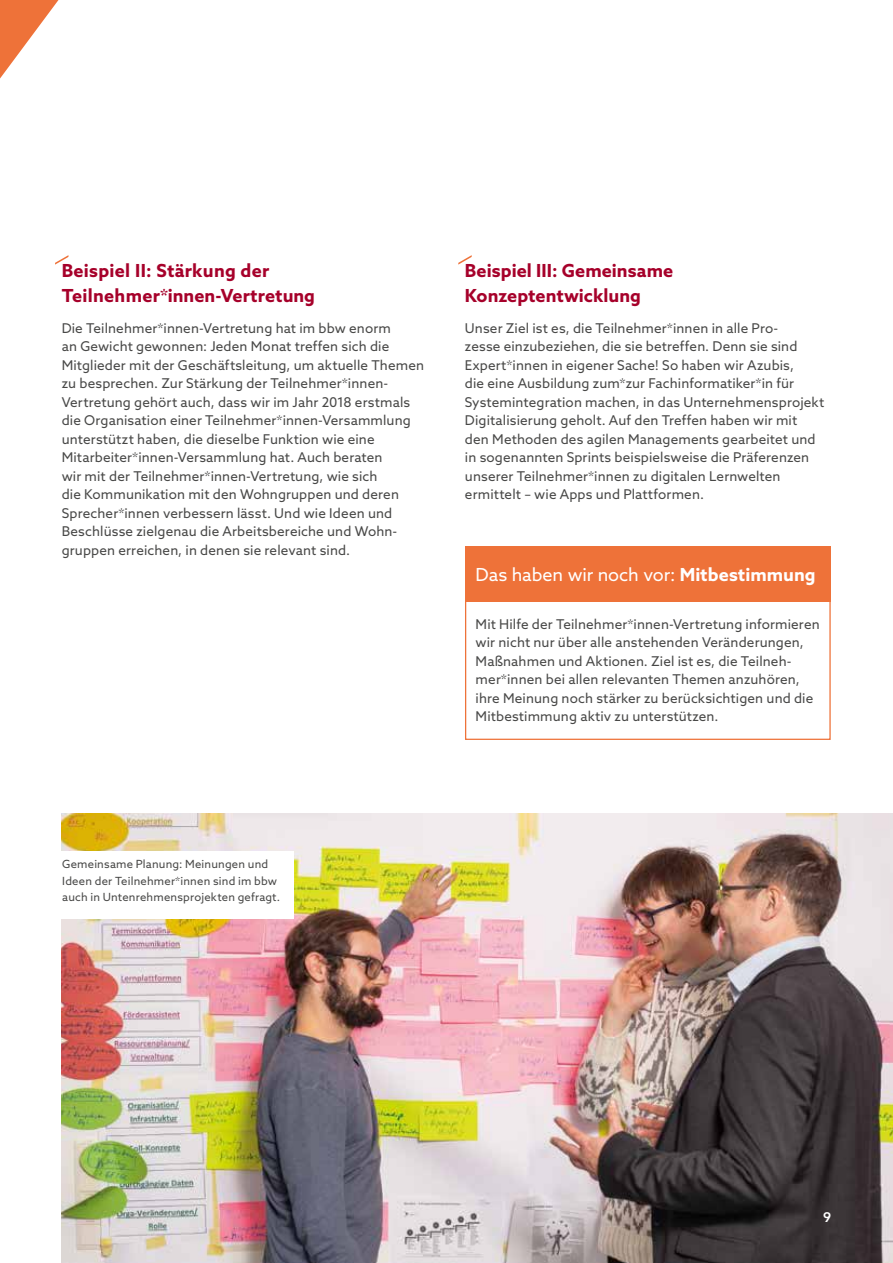
<style>
.page{position:relative;width:893px;height:1263px;background:#fff}
.page>*{position:absolute;margin:0;border:0;box-sizing:border-box;transform-origin:0 0}
.t1{font:700 18px/24.6px "Azo Sans";letter-spacing:.005em;color:#a6002a}
.t2{font:18px "Azo Sans";letter-spacing:-.005em;color:#fff}
.t3{font:13.5px/18.5px "Azo Sans";letter-spacing:.01em;color:#484847}
.t4{font:500 13.5px "Azo Sans";color:#fff}
.t5{font:11.25px/16.5px "Azo Sans";letter-spacing:.015em;color:#484847}
.s1{font-weight:700}
</style>
<div class="page">
<svg style="left:0;top:0;width:58px;height:79px"></svg>
<div style="left:465px;top:546px;width:366px;height:55px;background:#ee7239"></div>
<div style="left:465px;top:597px;width:366px;height:143px;border:1px solid #ee7239"></div>
<img style="left:62px;top:814px;width:831px;height:449px">
<svg style="left:55px;top:255px;width:13px;height:10px"></svg>
<svg style="left:458px;top:255px;width:14px;height:10px"></svg>
<div style="left:54px;top:851px;width:240px;height:67px;background:#fff"></div>
<h1 class="t1" style="left:62px;top:258px;width:255px">Beispiel II: Stärkung der<br>Teilnehmer*innen-Vertretung</h1>
<p class="t3" style="left:62px;top:319px;width:364px">Die Teilnehmer*innen-Vertretung hat im bbw enorm<br>an Gewicht gewonnen: Jeden Monat treffen sich die Mitglieder mit der Geschäftsleitung, um aktuelle Themen zu besprechen. Zur Stärkung der Teilnehmer*innen-Vertretung gehört auch, dass wir im Jahr 2018 erstmals die Organisation einer Teilnehmer*innen-Versammlung unterstützt haben, die dieselbe Funktion wie eine Mitarbeiter*innen-Versammlung hat. Auch beraten<br>wir mit der Teilnehmer*innen-Vertretung, wie sich<br>die Kommunikation mit den Wohngruppen und deren Sprecher*innen verbessern lässt. Und wie Ideen und Beschlüsse zielgenau die Arbeitsbereiche und Wohn&shy;gruppen erreichen, in denen sie relevant sind.</p>
<h1 class="t1" style="left:465px;top:258px;width:210px">Beispiel III: Gemeinsame<br>Konzeptentwicklung</h1>
<p class="t3" style="left:465px;top:319px;width:361px">Unser Ziel ist es, die Teilnehmer*innen in alle Pro-<br>zesse einzubeziehen, die sie betreffen. Denn sie sind Expert*innen in eigener Sache! So haben wir Azubis,<br>die eine Ausbildung zum*zur Fachinformatiker*in für Systemintegration machen, in das Unternehmensprojekt Digitalisierung geholt. Auf den Treffen haben wir mit den Methoden des agilen Managements gearbeitet und in sogenannten Sprints beispielsweise die Präferenzen unserer Teilnehmer*innen zu digitalen Lernwelten ermittelt – wie Apps und Plattformen.</p>
<h1 class="t2" style="left:476px;top:563px;width:342px">Das haben wir noch vor: <span class="s1">Mitbestimmung</span></h1>
<p class="t3" style="left:476px;top:615px;width:346px">Mit Hilfe der Teilnehmer*innen-Vertretung informieren wir nicht nur über alle anstehenden Veränderungen, Maßnahmen und Aktionen. Ziel ist es, die Teilneh&shy;mer*innen bei allen relevanten Themen anzuhören, ihre Meinung noch stärker zu berücksichtigen und die Mitbestimmung aktiv zu unterstützen.</p>
<p class="t5" style="left:62px;top:856px;width:219px">Gemeinsame Planung: Meinungen und<br>Ideen der Teilnehmer*innen sind im bbw auch in Untenrehmensprojekten gefragt.</p>
<p class="t4" style="left:823px;top:1208px;width:10px">9</p>
</div>
